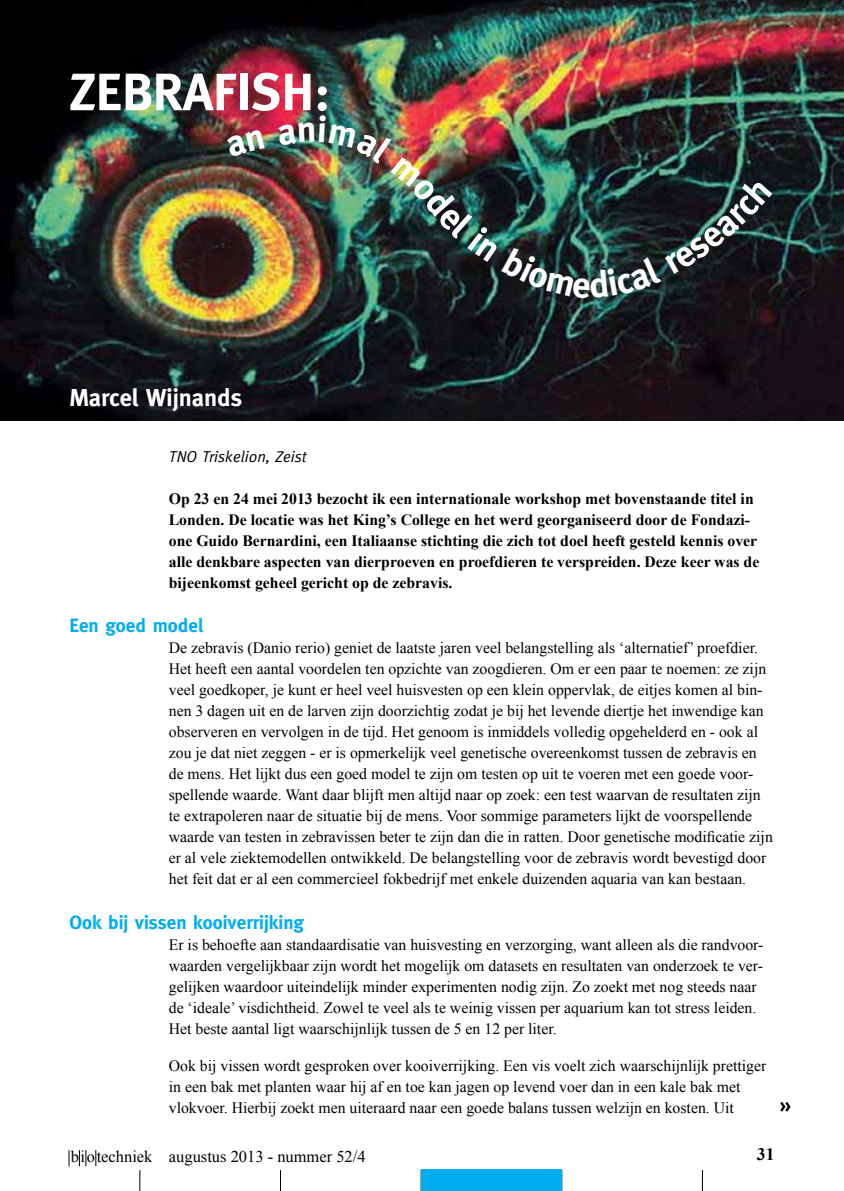
<style>
.page{position:relative;width:844px;height:1191px;background:#fff}
.page>*{position:absolute;margin:0;border:0;box-sizing:border-box;transform-origin:0 0}
.t1{font:700 52.5px "Meta";color:#fff}
.t2{font:700 24.5px "Meta";color:#fff}
.t3{font:700 21px "Meta Plus";color:#000}
.t4{font:700 19.25px "Meta";color:#00aeef}
.t5{font:700 17.5px "Times New Roman";color:#000}
.t6{font:16.45px "Times New Roman";color:#000}
.t7{font:15.75px/21px "Times New Roman";color:#000}
.t8{font:700 15.75px/21px "Times New Roman";color:#000}
.t9{font:italic 15.75px "Meta";color:#000}
</style>
<div class="page">
<svg style="left:79px;top:1150px;width:1px;height:16px"></svg>
<svg style="left:86px;top:1150px;width:1px;height:16px"></svg>
<svg style="left:95px;top:1150px;width:1px;height:16px"></svg>
<svg style="left:139px;top:1170px;width:1px;height:21px"></svg>
<svg style="left:280px;top:1170px;width:1px;height:21px"></svg>
<svg style="left:561px;top:1170px;width:1px;height:21px"></svg>
<svg style="left:701px;top:1170px;width:1px;height:21px"></svg>
<svg style="left:69px;top:1150px;width:1px;height:16px"></svg>
<div style="left:420px;top:1169px;width:141px;height:22px;background:#00aeef"></div>
<img style="left:0;top:0;width:843px;height:420px">
<svg style="left:226px;top:129px;width:39px;height:28px"></svg>
<img style="left:278px;top:115px;width:494px;height:183px">
<h1 class="t1" style="left:69px;top:62px;width:262px">ZEBRAFISH:</h1>
<h2 class="t2" style="left:69px;top:383px;width:174px">Marcel Wijnands</h2>
<p class="t9" style="left:169px;top:447px;width:140px">TNO Triskelion, Zeist</p>
<p class="t8" style="left:169px;top:488px;width:592px">Op 23 en 24 mei 2013 bezocht ik een internationale workshop met bovenstaande titel in Londen. De locatie was het King’s College en het werd georganiseerd door de Fondazi&shy;one Guido Bernardini, een Italiaanse stichting die zich tot doel heeft gesteld kennis over alle denkbare aspecten van dierproeven en proefdieren te verspreiden. Deze keer was de bijeenkomst geheel gericht op de zebravis.</p>
<p class="t4" style="left:69px;top:614px;width:135px">Een goed model</p>
<p class="t7" style="left:169px;top:637px;width:605px">De zebravis (Danio rerio) geniet de laatste jaren veel belangstelling als ‘alternatief’ proefdier.<br>Het heeft een aantal voordelen ten opzichte van zoogdieren. Om er een paar te noemen: ze zijn veel goedkoper, je kunt er heel veel huisvesten op een klein oppervlak, de eitjes komen al bin&shy;nen 3 dagen uit en de larven zijn doorzichtig zodat je bij het levende diertje het inwendige kan observeren en vervolgen in de tijd. Het genoom is inmiddels volledig opgehelderd en - ook al zou je dat niet zeggen - er is opmerkelijk veel genetische overeenkomst tussen de zebravis en de mens. Het lijkt dus een goed model te zijn om testen op uit te voeren met een goede voor&shy;spellende waarde. Want daar blijft men altijd naar op zoek: een test waarvan de resultaten zijn te extrapoleren naar de situatie bij de mens. Voor sommige parameters lijkt de voorspellende waarde van testen in zebravissen beter te zijn dan die in ratten. Door genetische modificatie zijn er al vele ziektemodellen ontwikkeld. De belangstelling voor de zebravis wordt bevestigd door het feit dat er al een commercieel fokbedrijf met enkele duizenden aquaria van kan bestaan.</p>
<p class="t4" style="left:69px;top:910px;width:236px">Ook bij vissen kooiverrijking</p>
<p class="t7" style="left:169px;top:933px;width:596px">Er is behoefte aan standaardisatie van huisvesting en verzorging, want alleen als die randvoor&shy;waarden vergelijkbaar zijn wordt het mogelijk om datasets en resultaten van onderzoek te ver&shy;gelijken waardoor uiteindelijk minder experimenten nodig zijn. Zo zoekt met nog steeds naar de ‘ideale’ visdichtheid. Zowel te veel als te weinig vissen per aquarium kan tot stress leiden.<br>Het beste aantal ligt waarschijnlijk tussen de 5 en 12 per liter.</p>
<p class="t7" style="left:169px;top:1055px;width:599px">Ook bij vissen wordt gesproken over kooiverrijking. Een vis voelt zich waarschijnlijk prettiger in een bak met planten waar hij af en toe kan jagen op levend voer dan in een kale bak met vlokvoer. Hierbij zoekt men uiteraard naar een goede balans tussen welzijn en kosten. Uit</p>
<h3 class="t3" style="left:779px;top:1093px;width:13px">»</h3>
<p class="t6" style="left:71px;top:1145px;width:296px">biotechniek augustus 2013 - nummer 52/4</p>
<p class="t5" style="left:756px;top:1142px;width:19px">31</p>
</div>
